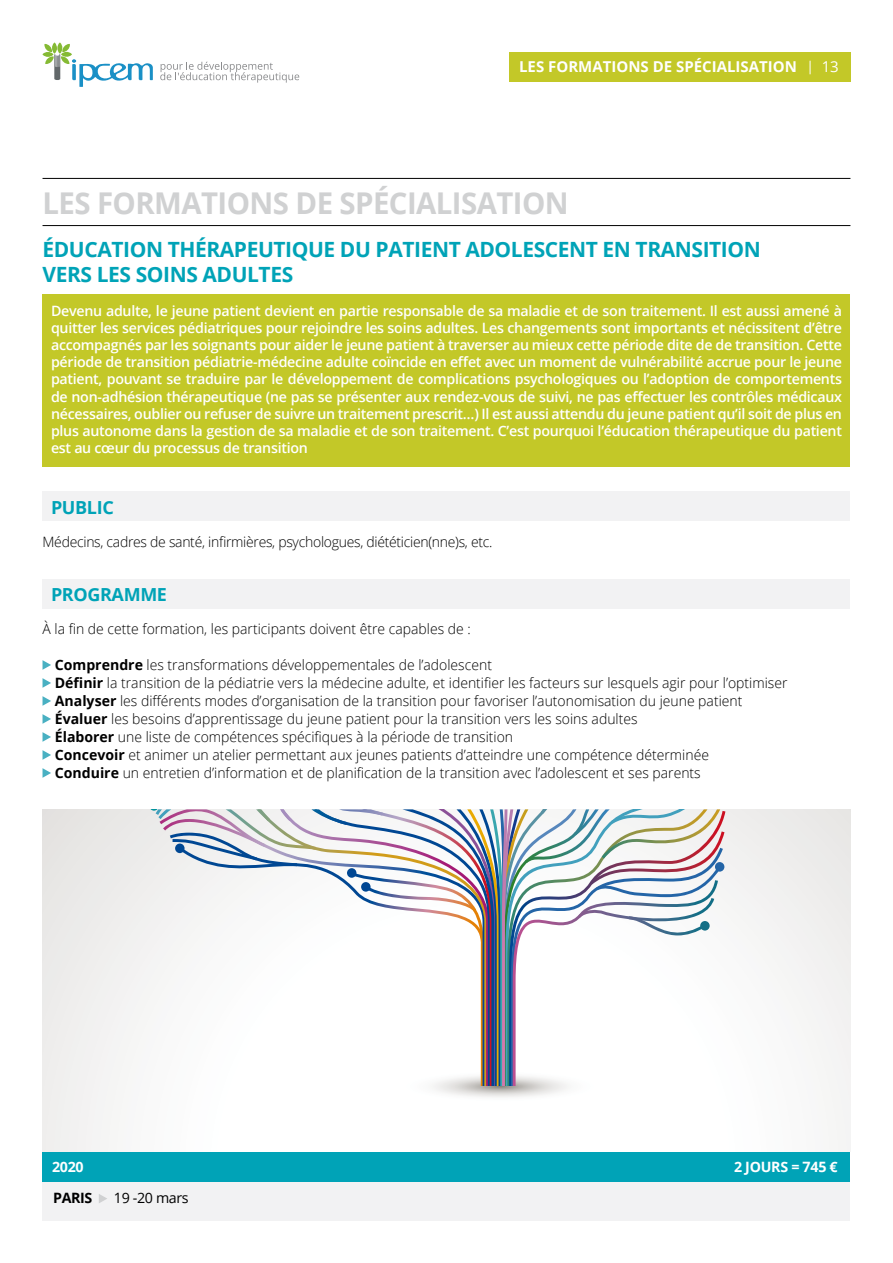
<style>
.page{position:relative;width:893px;height:1263px;background:#fff}
.page>*{position:absolute;margin:0;border:0;box-sizing:border-box;transform-origin:0 0}
.t1{font:700 30px "Open Sans";letter-spacing:-.02em;color:#d0d1d2}
.t2{font:700 21px/25.2px "Open Sans";letter-spacing:-.02em;color:#00a3b7}
.t3{font:700 18px "Open Sans";letter-spacing:-.02em;color:#00a3b7}
.t4{font:700 15px "Open Sans";color:#fff}
.t5{font:15px "Open Sans";color:#fff}
.t6{font:600 14.25px/17.1px "Open Sans";letter-spacing:-.02em;color:#fff;text-align:justify}
.t7{font:300 14.25px/18px "Open Sans";color:#000}
.t8{font:300 14.25px "Open Sans";letter-spacing:-.02em;color:#000}
.t9{font:700 14.25px "Open Sans";letter-spacing:-.02em;color:#fff}
.t10{font:14.25px "Open Sans";letter-spacing:-.025em;color:#000}
.t11{font:700 14.25px "Open Sans";letter-spacing:-.025em;color:#000}
.s1{font-weight:700}
</style>
<div class="page">
<svg style="left:42px;top:42px;width:111px;height:45px"></svg>
<svg style="left:160px;top:62px;width:139px;height:21px"></svg>
<hr style="left:43px;top:178px;width:807px;height:1px;background:#000">
<div style="left:43px;top:579px;width:807px;height:30px;background:#f2f2f3"></div>
<div style="left:43px;top:491px;width:807px;height:30px;background:#f2f2f3"></div>
<div style="left:43px;top:294px;width:807px;height:173px;background:#c3c828"></div>
<svg style="left:43px;top:660px;width:8px;height:10px"></svg>
<svg style="left:43px;top:678px;width:8px;height:10px"></svg>
<svg style="left:43px;top:696px;width:8px;height:10px"></svg>
<svg style="left:43px;top:714px;width:8px;height:10px"></svg>
<svg style="left:43px;top:732px;width:8px;height:10px"></svg>
<svg style="left:43px;top:750px;width:8px;height:10px"></svg>
<svg style="left:43px;top:768px;width:8px;height:10px"></svg>
<div style="left:43px;top:809px;width:807px;height:343px;background:linear-gradient(to bottom,#e9e8e7,#fcfcfc)"></div>
<svg style="left:149px;top:809px;width:575px;height:295px"></svg>
<div style="left:700px;top:921px;width:10px;height:9px;background:#146f86;border-radius:50%"></div>
<div style="left:715px;top:862px;width:9px;height:10px;background:#2465a7;border-radius:50%"></div>
<hr style="left:43px;top:225px;width:807px;height:1px;background:#000">
<div style="left:509px;top:52px;width:341px;height:30px;background:#c3c828"></div>
<svg style="left:810px;top:61px;width:1px;height:13px"></svg>
<div style="left:43px;top:1182px;width:807px;height:38px;background:#f2f2f3"></div>
<div style="left:43px;top:1152px;width:807px;height:30px;background:#00a3b7"></div>
<svg style="left:99px;top:1194px;width:8px;height:9px"></svg>
<p class="t4" style="left:519px;top:56px;width:279px">LES FORMATIONS DE SPÉCIALISATION</p>
<p class="t5" style="left:822px;top:56px;width:19px">13</p>
<h1 class="t1" style="left:43px;top:182px;width:528px">LES FORMATIONS DE SPÉCIALISATION</h1>
<h2 class="t2" style="left:43px;top:236px;width:720px">ÉDUCATION THÉRAPEUTIQUE DU PATIENT ADOLESCENT EN TRANSITION<br>VERS LES SOINS ADULTES</h2>
<p class="t6" style="left:51px;top:302px;width:792px">Devenu adulte, le jeune patient devient en partie responsable de sa maladie et de son traitement. Il est aussi amené à quitter les services pédiatriques pour rejoindre les soins adultes. Les changements sont importants et nécissitent d’être accompagnés par les soignants pour aider le jeune patient à traverser au mieux cette période dite de de transition. Cette période de transition pédiatrie-médecine adulte coïncide en effet avec un moment de vulnérabilité accrue pour le jeune patient, pouvant se traduire par le développement de complications psychologiques ou l’adoption de comportements de non-adhésion thérapeutique (ne pas se présenter aux rendez-vous de suivi, ne pas effectuer les contrôles médicaux nécessaires, oublier ou refuser de suivre un traitement prescrit…) Il est aussi attendu du jeune patient qu’il soit de plus en plus autonome dans la gestion de sa maladie et de son traitement. C’est pourquoi l’éducation thérapeutique du patient est au cœur du processus de transition</p>
<p class="t3" style="left:51px;top:494px;width:64px">PUBLIC</p>
<p class="t8" style="left:43px;top:532px;width:451px">Médecins, cadres de santé, infirmières, psychologues, diététicien(nne)s, etc.</p>
<p class="t3" style="left:51px;top:581px;width:117px">PROGRAMME</p>
<p class="t7" style="left:43px;top:619px;width:430px">À la fin de cette formation, les participants doivent être capables de :</p>
<p class="t7" style="left:55px;top:655px;width:734px"><span class="s1">Comprendre</span> les transformations développementales de l’adolescent<br><span class="s1">Définir</span> la transition de la pédiatrie vers la médecine adulte, et identifier les facteurs sur lesquels agir pour l’optimiser <span class="s1">Analyser</span> les différents modes d’organisation de la transition pour favoriser l’autonomisation du jeune patient <span class="s1">Évaluer</span> les besoins d’apprentissage du jeune patient pour la transition vers les soins adultes<br><span class="s1">Élaborer</span> une liste de compétences spécifiques à la période de transition<br><span class="s1">Concevoir</span> et animer un atelier permettant aux jeunes patients d’atteindre une compétence déterminée<br><span class="s1">Conduire</span> un entretien d’information et de planification de la transition avec l’adolescent et ses parents</p>
<p class="t9" style="left:52px;top:1157px;width:33px">2020</p>
<p class="t9" style="left:734px;top:1156px;width:105px">2 JOURS = 745 €</p>
<p class="t11" style="left:53px;top:1188px;width:41px">PARIS</p>
<p class="t10" style="left:114px;top:1188px;width:76px">19 -20 mars</p>
</div>
